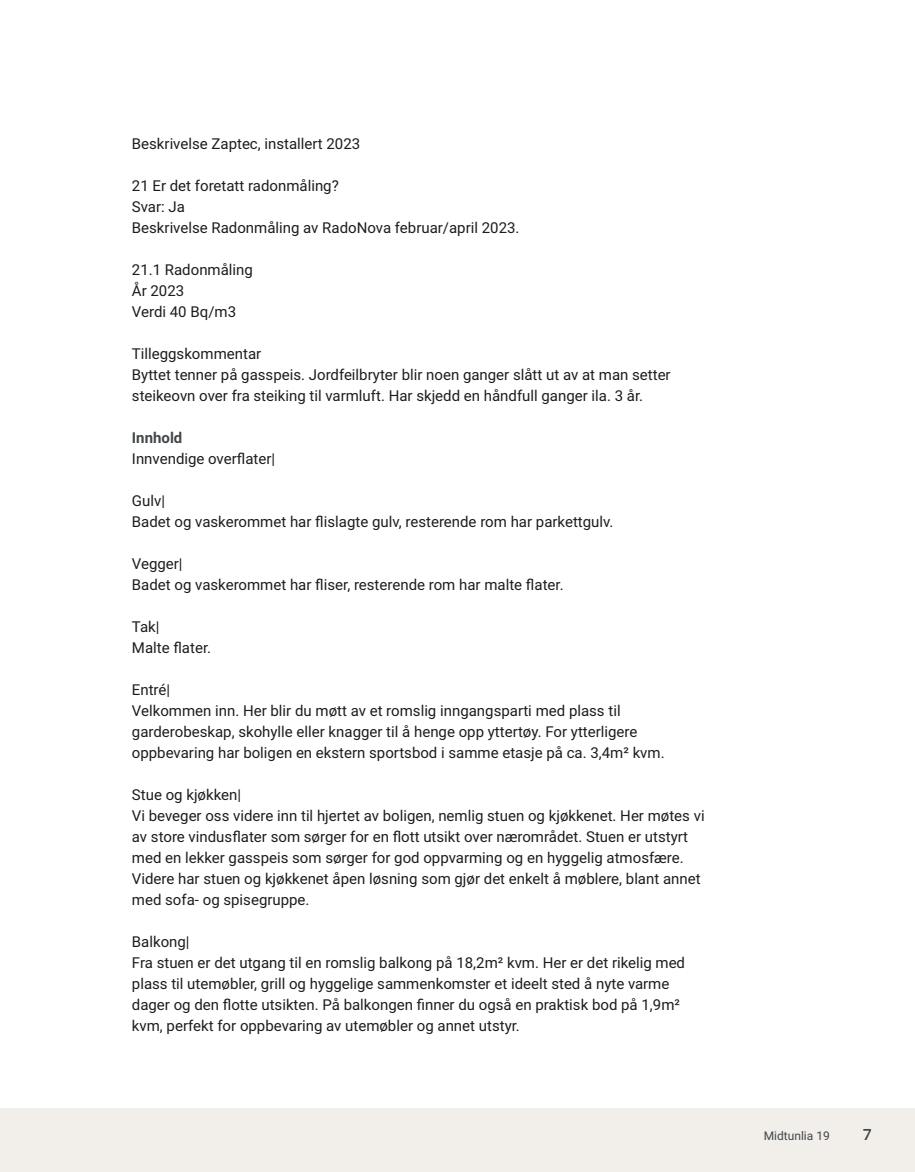
<style>
.page{position:relative;width:915px;height:1172px;background:#fff}
.page>*{position:absolute;margin:0;border:0;box-sizing:border-box;transform-origin:0 0}
.t1{font:700 18px "Arya";color:#414749}
.t2{font:15px/21px "Roboto Vitec";color:#1d1d1b}
.t3{font:700 15px "Roboto Vitec";color:#414749}
.t4{font:12px "Roboto Vitec";color:#414749}
</style>
<div class="page">
<div style="left:0;top:1108px;width:914px;height:64px;background:#f2eeea"></div>
<p class="t2" style="left:132px;top:132px;width:230px">Beskrivelse Zaptec, installert 2023</p>
<p class="t2" style="left:132px;top:174px;width:389px">21 Er det foretatt radonmåling?<br>Svar: Ja<br>Beskrivelse Radonmåling av RadoNova februar/ april 2023.</p>
<p class="t2" style="left:132px;top:258px;width:122px">21.1 Radonmåling<br>År 2023<br>Verdi 40 Bq/ m3</p>
<p class="t2" style="left:132px;top:342px;width:540px">Tilleggskommentar<br>Byttet tenner på gasspeis. Jordfeilbryter blir noen ganger slått ut av at man setter steikeovn over fra steiking til varmluft. Har skjedd en håndfull ganger ila. 3 år.</p>
<p class="t3" style="left:132px;top:427px;width:52px">Innhold</p>
<p class="t2" style="left:132px;top:447px;width:145px">Innvendige overflater|</p>
<p class="t2" style="left:132px;top:489px;width:483px">Gulv|<br>Badet og vaskerommet har flislagte gulv, resterende rom har parkettgulv.</p>
<p class="t2" style="left:132px;top:552px;width:433px">Vegger|<br>Badet og vaskerommet har fliser, resterende rom har malte flater.</p>
<p class="t2" style="left:132px;top:615px;width:81px">Tak|<br>Malte flater.</p>
<p class="t2" style="left:132px;top:678px;width:534px">Entré|<br>Velkommen inn. Her blir du møtt av et romslig inngangsparti med plass til garderobeskap, skohylle eller knagger til å henge opp yttertøy. For ytterligere oppbevaring har boligen en ekstern sportsbod i samme etasje på ca. 3,4m² kvm.</p>
<p class="t2" style="left:132px;top:783px;width:574px">Stue og kjøkken|<br>Vi beveger oss videre inn til hjertet av boligen, nemlig stuen og kjøkkenet. Her møtes vi av store vindusflater som sørger for en flott utsikt over nærområdet. Stuen er utstyrt med en lekker gasspeis som sørger for god oppvarming og en hyggelig atmosfære.<br>Videre har stuen og kjøkkenet åpen løsning som gjør det enkelt å møblere, blant annet med sofa‑ og spisegruppe.</p>
<p class="t2" style="left:132px;top:930px;width:554px">Balkong|<br>Fra stuen er det utgang til en romslig balkong på 18,2m² kvm. Her er det rikelig med plass til utemøbler, grill og hyggelige sammenkomster et ideelt sted å nyte varme dager og den flotte utsikten. På balkongen finner du også en praktisk bod på 1,9m² kvm, perfekt for oppbevaring av utemøbler og annet utstyr.</p>
<p class="t4" style="left:763px;top:1127px;width:68px">Midtunlia 19</p>
<p class="t1" style="left:862px;top:1123px;width:11px">7</p>
</div>
